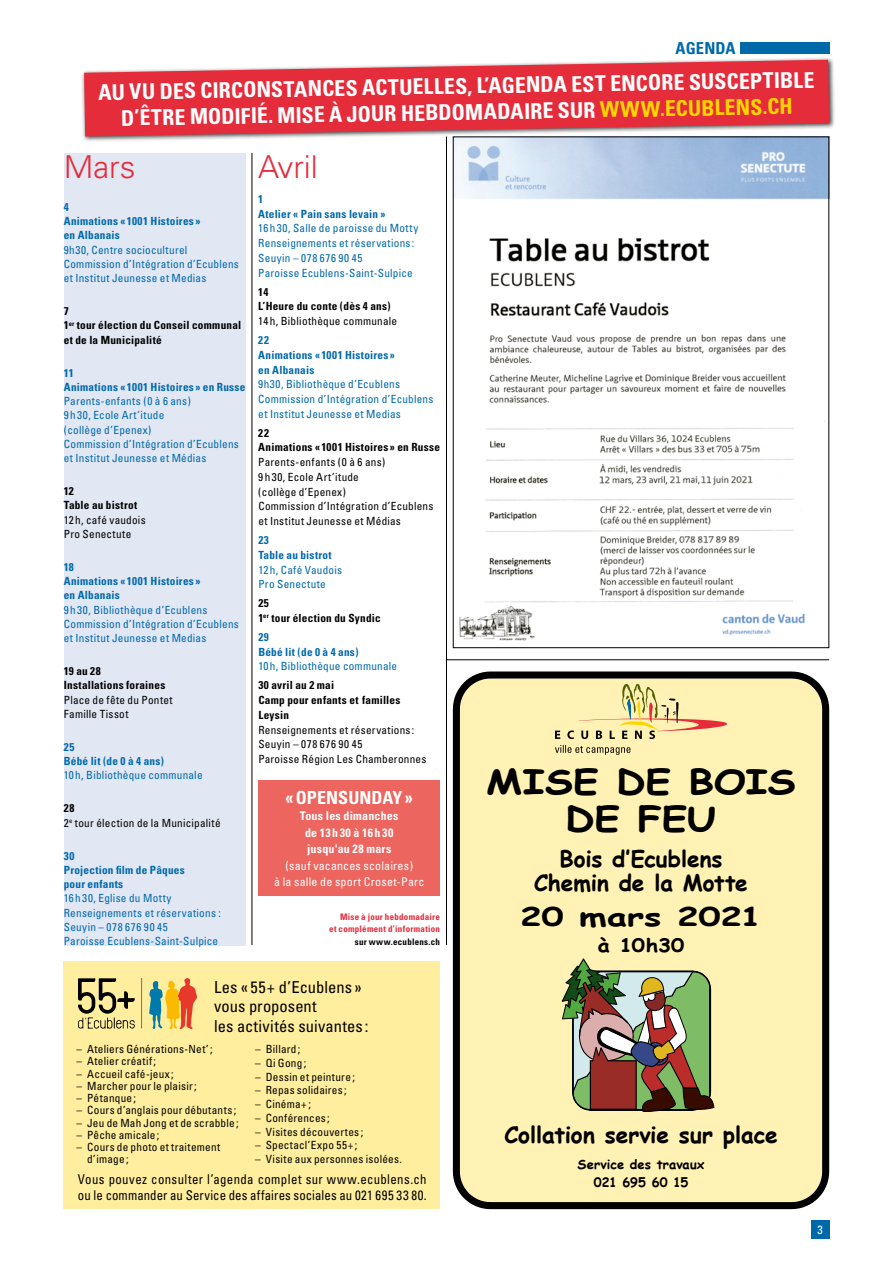
<style>
.page{position:relative;width:893px;height:1263px;background:#fff}
.page>*{position:absolute;margin:0;border:0;box-sizing:border-box;transform-origin:0 0}
.t1{font:700 33.9px/36.8px "Comic Sans MS";color:#000;text-align:center;scale:1.2 1}
.t2{font:300 31.5px "Univers";color:#e52c3b}
.t3{font:700 25.35px "Comic Sans MS";letter-spacing:-.005em;color:#000;scale:1.4 1}
.t4{font:700 22.65px "Comic Sans MS";letter-spacing:-.005em;color:#000}
.t5{font:700 condensed 21.75px/26.1px "Univers";color:#fff;text-align:center}
.t6{font:700 18.3px "Comic Sans MS";color:#000;scale:1.17 1}
.t7{font:700 condensed 18px "Univers";letter-spacing:.005em;color:#fff}
.t8{font:condensed 16.5px/19.5px "Univers";letter-spacing:.005em;color:#000}
.t9{font:700 condensed 16.5px "Univers";letter-spacing:.005em;color:#0069a9}
.t10{font:condensed 13.5px/16.5px "Univers";letter-spacing:.02em;color:#000;scale:.95 1}
.t11{font:700 12.9px "Comic Sans MS";letter-spacing:.005em;color:#000}
.t12{font:condensed 12px/16.5px "Univers";letter-spacing:.015em;color:#fff;text-align:center}
.t13{font:700 condensed 12px/16.5px "Univers";letter-spacing:.02em;color:#fff;text-align:center}
.t14{font:condensed 11.25px/14.2px "Univers";letter-spacing:.02em;color:#0069a9}
.t15{font:condensed 11.25px/14.7px "Univers";letter-spacing:.02em;color:#000}
.t16{font:700 condensed 11.25px/14.2px "Univers";letter-spacing:.02em;color:#0069a9}
.t17{font:700 condensed 11.25px/14.2px "Univers";letter-spacing:.02em;color:#000}
.t18{font:700 condensed 9px/12.8px "Univers";letter-spacing:.025em;color:#e52c3b;text-align:right}
.t19{font:700 condensed 9px "Univers";letter-spacing:.03em;color:#000}
.s1{color:#ffd500}
.s2{font-weight:700}
</style>
<div class="page">
<div style="left:811px;top:1220px;width:18px;height:19px;background:#0069a9"></div>
<div style="left:64px;top:153px;width:182px;height:792px;background:#e2e7f4"></div>
<hr style="left:252px;top:153px;width:1px;height:792px;background:#000">
<hr style="left:446px;top:137px;width:1px;height:808px;background:#000">
<div style="left:64px;top:962px;width:376px;height:247px;background:#ffee9e"></div>
<svg style="left:141px;top:978px;width:1px;height:50px"></svg>
<svg style="left:149px;top:978px;width:48px;height:51px"></svg>
<svg style="left:78px;top:978px;width:57px;height:51px"></svg>
<div style="left:740px;top:42px;width:89px;height:12px;background:#0069a9"></div>
<div style="left:258px;top:780px;width:182px;height:116px;background:#ec655e"></div>
<hr style="left:446px;top:659px;width:383px;height:1px;background:#000">
<img style="left:455px;top:143px;width:372px;height:498px">
<svg style="left:453px;top:671px;width:376px;height:538px;background:#cec594"></svg>
<svg style="left:555px;top:745px;width:75px;height:10px"></svg>
<svg style="left:555px;top:683px;width:172px;height:56px;background:#efdca1"></svg>
<div style="left:81px;top:57px;width:754px;height:86px;background:#000;opacity:.75"></div>
<svg style="left:84px;top:60px;width:745px;height:76px;background:#e44955"></svg>
<h3 class="t9" style="left:676px;top:38px;width:62px">AGENDA</h3>
<h3 class="t5" style="left:98px;top:79px;width:718px;rotate:-1deg">AU VU DES CIRCONSTANCES ACTUELLES, L’AGENDA EST ENCORE SUSCEPTIBLE<br>D’ÊTRE MODIFIÉ. MISE À JOUR HEBDOMADAIRE SUR <span class="s1">WWW.ECUBLENS.CH</span></h3>
<h2 class="t2" style="left:64px;top:148px;width:73px">Mars</h2>
<p class="t16" style="left:64px;top:200px;width:138px">4<br>Animations «1001 Histoires» en Albanais</p>
<p class="t14" style="left:64px;top:242px;width:177px">9h30, Centre socioculturel<br>Commission d’Intégration d’Ecublens et Institut Jeunesse et Medias</p>
<p class="t17" style="left:64px;top:304px;width:179px">7<br>1<sup>er</sup> tour élection du Conseil communal et de la Municipalité</p>
<p class="t16" style="left:64px;top:365px;width:183px">11<br>Animations «1001 Histoires» en Russe</p>
<p class="t14" style="left:64px;top:394px;width:177px">Parents-enfants (0 à 6 ans)<br>9h30, Ecole Art’itude<br>(collège d’Epenex)<br>Commission d’Intégration d’Ecublens et Institut Jeunesse et Médias</p>
<p class="t17" style="left:64px;top:484px;width:75px">12<br>Table au bistrot</p>
<p class="t15" style="left:64px;top:512px;width:83px;line-height:14.2px">12h, café vaudois<br>Pro Senectute</p>
<p class="t16" style="left:64px;top:560px;width:138px">18<br>Animations «1001 Histoires» en Albanais</p>
<p class="t14" style="left:64px;top:602px;width:177px">9h30, Bibliothèque d’Ecublens<br>Commission d’Intégration d’Ecublens et Institut Jeunesse et Medias</p>
<p class="t17" style="left:64px;top:664px;width:103px">19 au 28<br>Installations foraines</p>
<p class="t15" style="left:64px;top:692px;width:110px;line-height:14.2px">Place de fête du Pontet<br>Famille Tissot</p>
<p class="t16" style="left:64px;top:740px;width:102px">25<br>Bébé lit (de 0 à 4 ans)</p>
<p class="t14" style="left:64px;top:768px;width:140px">10h, Bibliothèque communale</p>
<p class="t15" style="left:64px;top:801px;width:158px;line-height:14.2px"><span class="s2">28<br></span>2<sup>e</sup> tour élection de la Municipalité</p>
<p class="t16" style="left:64px;top:848px;width:122px">30<br>Projection film de Pâques pour enfants</p>
<p class="t14" style="left:64px;top:891px;width:159px">16h30, Eglise du Motty<br>Renseignements et réservations :<br>Seuyin – 078 676 90 45<br>Paroisse Ecublens-Saint-Sulpice</p>
<h2 class="t2" style="left:258px;top:148px;width:61px">Avril</h2>
<p class="t16" style="left:258px;top:191px;width:129px;line-height:14.7px">1<br>Atelier « Pain sans levain »</p>
<p class="t14" style="left:258px;top:221px;width:162px;line-height:14.7px">16h30, Salle de paroisse du Motty<br>Renseignements et réservations:<br>Seuyin – 078 676 90 45<br>Paroisse Ecublens-Saint-Sulpice</p>
<p class="t17" style="left:258px;top:284px;width:134px;line-height:14.7px">14<br>L’Heure du conte (dès 4 ans)</p>
<p class="t15" style="left:258px;top:314px;width:140px">14h, Bibliothèque communale</p>
<p class="t16" style="left:258px;top:333px;width:138px;line-height:14.7px">22<br>Animations «1001 Histoires» en Albanais</p>
<p class="t14" style="left:258px;top:377px;width:177px;line-height:14.7px">9h30, Bibliothèque d’Ecublens<br>Commission d’Intégration d’Ecublens et Institut Jeunesse et Medias</p>
<p class="t17" style="left:258px;top:425px;width:183px;line-height:14.7px">22<br>Animations «1001 Histoires» en Russe</p>
<p class="t15" style="left:258px;top:455px;width:177px">Parents-enfants (0 à 6 ans)<br>9h30, Ecole Art’itude<br>(collège d’Epenex)<br>Commission d’Intégration d’Ecublens et Institut Jeunesse et Médias</p>
<p class="t16" style="left:258px;top:533px;width:75px;line-height:14.7px">23<br>Table au bistrot</p>
<p class="t14" style="left:258px;top:562px;width:85px;line-height:14.7px">12h, Café Vaudois<br>Pro Senectute</p>
<p class="t17" style="left:258px;top:596px;width:124px">25<br>1<sup>er</sup> tour élection du Syndic</p>
<p class="t16" style="left:258px;top:630px;width:102px;line-height:14.7px">29<br>Bébé lit (de 0 à 4 ans)</p>
<p class="t14" style="left:258px;top:659px;width:140px">10h, Bibliothèque communale</p>
<p class="t17" style="left:258px;top:678px;width:144px;line-height:14.7px">30 avril au 2 mai<br>Camp pour enfants et familles<br>Leysin</p>
<p class="t15" style="left:258px;top:722px;width:170px">Renseignements et réservations:<br>Seuyin – 078 676 90 45<br>Paroisse Région Les Chamberonnes</p>
<h3 class="t7" style="left:286px;top:786px;width:129px">«OPENSUNDAY»</h3>
<p class="t13" style="left:300px;top:808px;width:100px">Tous les dimanches de13h30 à16h30 jusqu'au 28 mars</p>
<p class="t12" style="left:274px;top:857px;width:152px">(sauf vacances scolaires)<br>à la salle de sport Croset-Parc</p>
<p class="t18" style="left:329px;top:910px;width:112px">Mise à jour hebdomadaire<br>et complément d’information</p>
<p class="t19" style="left:355px;top:936px;width:87px">sur www.ecublens.ch</p>
<h3 class="t8" style="left:214px;top:977px;width:156px">Les « 55+ d’Ecublens » vous proposent<br>les activités suivantes:</h3>
<p class="t15" style="left:77px;top:1041px;width:138px">– Ateliers Générations-Net’;</p>
<p class="t15" style="left:77px;top:1054px;width:81px">– Atelier créatif;</p>
<p class="t15" style="left:77px;top:1066px;width:99px">– Accueil café-jeux;</p>
<p class="t15" style="left:77px;top:1078px;width:122px">– Marcher pour le plaisir;</p>
<p class="t15" style="left:77px;top:1090px;width:61px">– Pétanque;</p>
<p class="t15" style="left:77px;top:1103px;width:161px">– Cours d’anglais pour débutants;</p>
<p class="t15" style="left:77px;top:1115px;width:164px">– Jeu de Mah Jong et de scrabble;</p>
<p class="t15" style="left:77px;top:1127px;width:84px">– Pêche amicale;</p>
<p class="t15" style="left:87px;top:1141px;width:135px;line-height:12px;text-indent:-11px">– Cours de photo et traitement d’image;</p>
<p class="t15" style="left:255px;top:1041px;width:47px">– Billard;</p>
<p class="t15" style="left:255px;top:1055px;width:53px">– Qi Gong;</p>
<p class="t15" style="left:255px;top:1069px;width:101px">– Dessin et peinture;</p>
<p class="t15" style="left:255px;top:1083px;width:93px">– Repas solidaires;</p>
<p class="t15" style="left:255px;top:1096px;width:57px">– Cinéma+;</p>
<p class="t15" style="left:255px;top:1110px;width:76px">– Conférences;</p>
<p class="t15" style="left:255px;top:1124px;width:110px">– Visites découvertes;</p>
<p class="t15" style="left:255px;top:1138px;width:104px">– Spectacl’Expo 55+;</p>
<p class="t15" style="left:255px;top:1151px;width:148px">– Visite aux personnes isolées.</p>
<p class="t10" style="left:78px;top:1171px;width:369px">Vous pouvez consulter l’agenda complet sur www.ecublens.ch ou le commander au Service des affaires sociales au 021 695 33 80.</p>
<h1 class="t1" style="left:486px;top:762px;width:259px">MISE DE BOIS<br>DE FEU</h1>
<h3 class="t4" style="left:559px;top:842px;width:165px">Bois d‛Ecublens</h3>
<h3 class="t4" style="left:534px;top:866px;width:215px">Chemin de la Motte</h3>
<h3 class="t3" style="left:520px;top:898px;width:174px">20 mars 2021</h3>
<h3 class="t6" style="left:598px;top:932px;width:76px">à 10h30</h3>
<h3 class="t4" style="left:504px;top:1118px;width:275px">Collation servie sur place</h3>
<p class="t11" style="left:578px;top:1155px;width:128px">Service des travaux</p>
<p class="t11" style="left:594px;top:1172px;width:96px">021 695 60 15</p>
<p class="t12" style="left:817px;top:1222px;width:7px">3</p>
</div>
